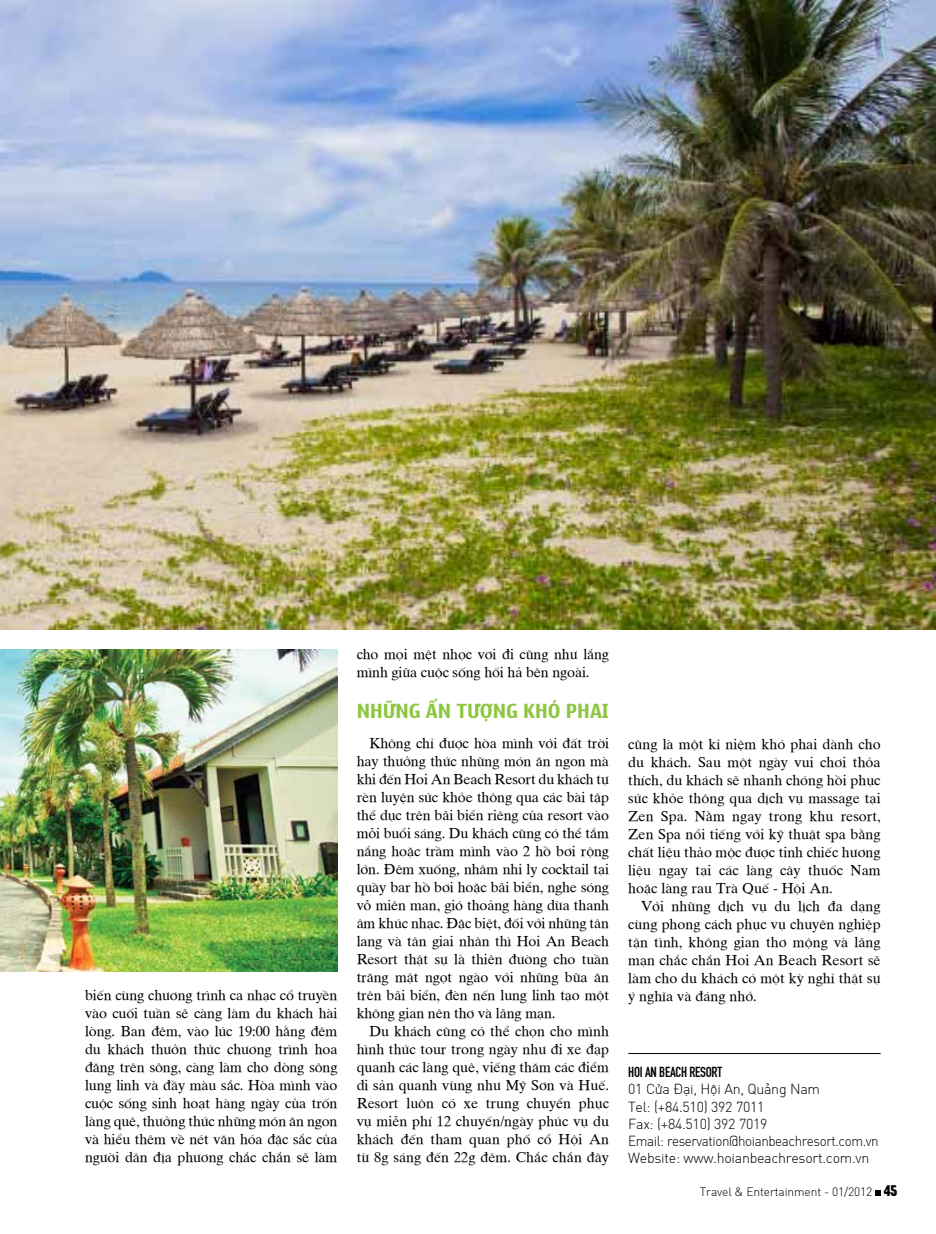
<style>
.page{position:relative;width:936px;height:1234px;background:#fff}
.page>*{position:absolute;margin:0;border:0;box-sizing:border-box;transform-origin:0 0}
.t1{font:700 19.5px "UTM Nokia Standard";color:#8dc63f}
.t2{font:14.25px/18px "SFU Times Ten Roman";letter-spacing:-.01em;color:#000;text-align:justify}
.t3{font:14.25px/17.1px "SFUDIN Light";letter-spacing:-.02em;color:#000}
.t4{font:14.25px "SFUDIN Eng Alt";letter-spacing:-.02em;color:#000}
.t5{font:12px "SFUDIN Light";letter-spacing:-.01em;color:#000}
.s1{font-family:"SFU Machine";font-size:15px}
</style>
<div class="page">
<svg style="left:875px;top:1190px;width:5px;height:5px"></svg>
<hr style="left:628px;top:1052px;width:252px;height:1px;background:#000">
<img style="left:0;top:0;width:935px;height:629px">
<img style="left:0;top:649px;width:337px;height:322px">
<p class="t2" style="left:85px;top:984px;width:254px">biến cùng chương trình ca nhạc cổ truyền vào cuối tuần sẽ càng làm du khách hài lòng. Ban đêm, vào lúc 19:00 hằng đêm du khách thưởn thức chương trình hoa đăng trên sông, càng làm cho dòng sông lung linh và đầy màu sắc. Hòa mình vào cuộc sống sinh hoạt hàng ngày của trốn làng quê, thưởng thức những món ăn ngon và hiểu thêm về nét văn hóa đặc sắc của người dân địa phương chắc chắn sẽ làm</p>
<p class="t2" style="left:356px;top:643px;width:254px">cho mọi mệt nhọc vơi đi cũng như lắng mình giữa cuộc sống hối hả bên ngoài.</p>
<h1 class="t1" style="left:356px;top:697px;width:254px">NHỮNG ẤN TƯỢNG KHÓ PHAI</h1>
<p class="t2" style="left:356px;top:732px;width:254px;text-indent:13px">Không chỉ được hòa mình với đất trời hay thưởng thức những món ăn ngon mà khi đến Hoi An Beach Resort du khách tự rèn luyện sức khỏe thông qua các bài tập thể dục trên bãi biển riêng của resort vào mỗi buổi sáng. Du khách cũng có thể tắm nắng hoặc trầm mình vào 2 hồ bơi rộng lớn. Đêm xuống, nhâm nhi ly cocktail tại quầy bar hồ bơi hoặc bãi biển, nghe sóng vỗ miên man, gió thoảng hàng dừa thanh âm khúc nhạc. Đặc biệt, đối với những tân lang và tân giai nhân thì Hoi An Beach Resort thật sự là thiên đường cho tuần trăng mật ngọt ngào với những bữa ăn trên bãi biển, đèn nến lung linh tạo một không gian nên thơ và lãng mạn.</p>
<p class="t2" style="left:356px;top:1020px;width:254px;text-indent:13px">Du khách cũng có thể chọn cho mình hình thức tour trong ngày như đi xe đạp quanh các làng quê, viếng thăm các điểm di sản quanh vùng như Mỹ Sơn và Huế.<br>Resort luôn có xe trung chuyển phục vụ miễn phí 12 chuyến/ngày phúc vụ du khách đến tham quan phố cổ Hội An từ 8g sáng đến 22g đêm. Chắc chắn đây</p>
<p class="t2" style="left:628px;top:733px;width:254px">cũng là một kỉ niệm khó phai dành cho du khách. Sau một ngày vui chơi thỏa thích, du khách sẽ nhanh chóng hồi phục sức khỏe thông qua dịch vụ massage tại Zen Spa. Nằm ngay trong khu resort, Zen Spa nổi tiếng với kỹ thuật spa bằng chất liệu thảo mộc được tinh chiếc hương liệu ngay tại các làng cây thuốc Nam hoặc làng rau Trà Quế - Hội An.</p>
<p class="t2" style="left:628px;top:895px;width:254px;text-indent:13px">Với những dịch vụ du lịch đa dạng cùng phong cách phục vụ chuyên nghiệp tận tình, không gian thơ mộng và lãng mạn chắc chắn Hoi An Beach Resort sẽ làm cho du khách có một kỳ nghỉ thật sự ý nghĩa và đáng nhớ.</p>
<p class="t4" style="left:628px;top:1060px;width:95px">HOI AN BEACH RESORT</p>
<p class="t3" style="left:628px;top:1079px;width:252px">01 Cửa Đại, Hội An, Quảng Nam<br>Tel: (+84.510) 392 7011<br>Fax: (+84.510) 392 7019<br>Email: reservation@hoianbeachresort.com.vn<br>Website: www.hoianbeachresort.com.vn</p>
<p class="t5" style="left:699px;top:1181px;width:199px">Travel &amp; Entertainment - 01/2012 <span class="s1">45</span></p>
</div>
